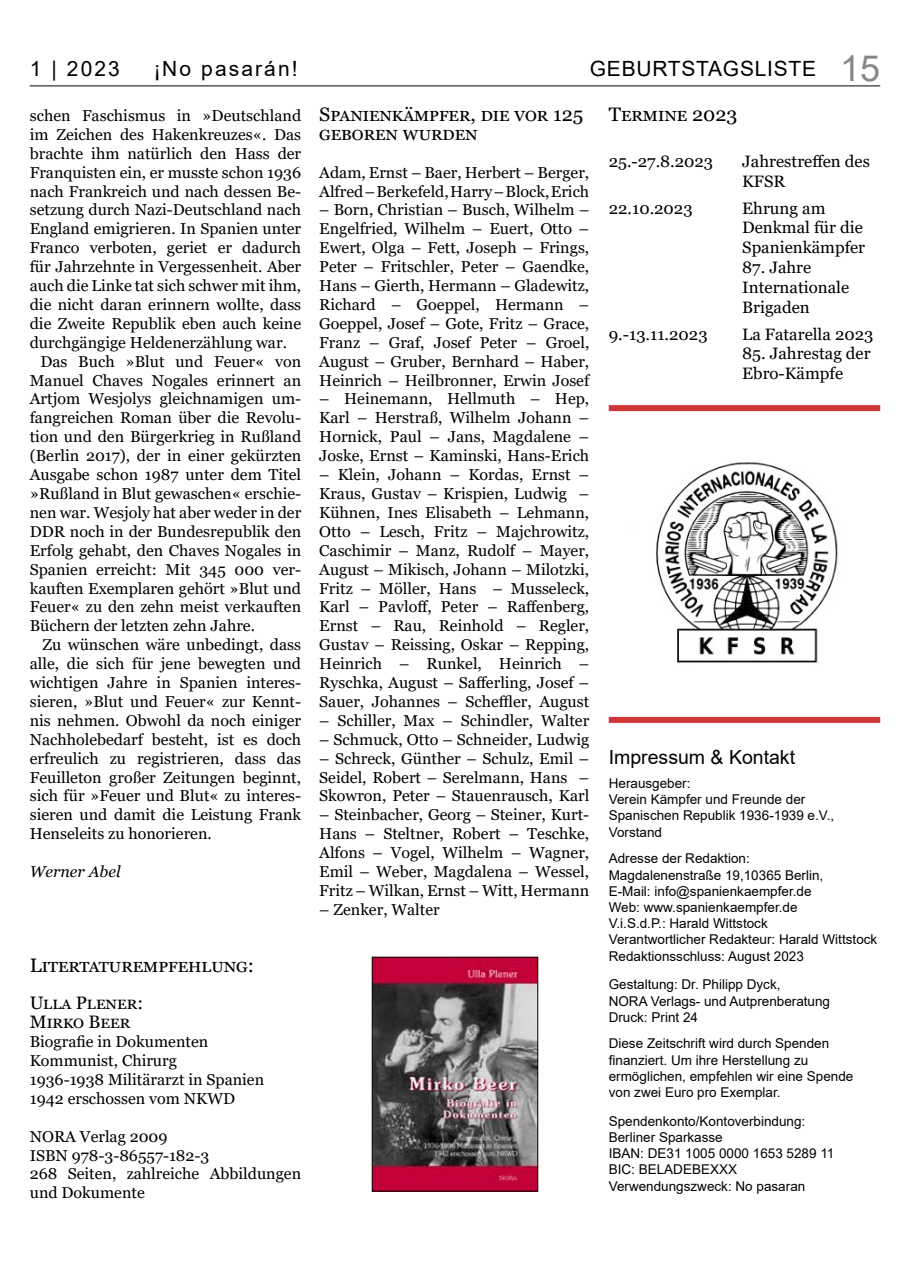
<style>
.page{position:relative;width:910px;height:1280px;background:#fff}
.page>*{position:absolute;margin:0;border:0;box-sizing:border-box;transform-origin:0 0}
.t1{font:36px "Arial";color:#878787}
.t2{font:21px "Arial";letter-spacing:.035em;color:#000}
.t3{font:21px "Arial";letter-spacing:.1em;color:#000}
.t4{font:19.5px/18.9px "Georgia";letter-spacing:.035em;color:#000}
.t5{font:19.5px "Georgia";letter-spacing:.14em;color:#000}
.t6{font:19.5px "Arial";color:#000}
.t7{font:19.5px "Georgia";color:#000}
.t8{font:18px/18.9px "Georgia";letter-spacing:.025em;color:#000}
.t9{font:16.5px/19.8px "Georgia";color:#000}
.t10{font:15.75px/18.9px "Georgia";color:#000;text-align:justify}
.t11{font:italic 15.75px "Georgia";color:#000}
.t12{font:13.5px/16.2px "Arial";color:#000}
</style>
<div class="page">
<hr style="left:30px;top:86px;width:850px;height:1px;background:#000">
<div style="left:609px;top:717px;width:271px;height:6px;background:#d03635"></div>
<div style="left:609px;top:405px;width:271px;height:6px;background:#d03635"></div>
<img style="left:656px;top:462px;width:182px;height:201px">
<img style="left:374px;top:959px;width:162px;height:230px">
<div style="left:372px;top:957px;width:166px;height:234px;border:1px solid #000"></div>
<h2 class="t2" style="left:30px;top:54px;width:92px">1 | 2023</h2>
<h2 class="t3" style="left:154px;top:54px;width:145px">¡No pasarán!</h2>
<h1 class="t1" style="left:840px;top:44px;width:42px">15</h1>
<p class="t10" style="left:30px;top:106px;width:273px">schen Faschismus in »Deutschland</p>
<p class="t10" style="left:30px;top:125px;width:273px">im Zeichen des Hakenkreuzes«. Das</p>
<p class="t10" style="left:30px;top:144px;width:273px">brachte ihm natürlich den Hass der</p>
<p class="t10" style="left:30px;top:163px;width:273px">Franquisten ein, er musste schon 1936</p>
<p class="t10" style="left:30px;top:182px;width:273px">nach Frankreich und nach dessen Be-</p>
<p class="t10" style="left:30px;top:201px;width:273px">setzung durch Nazi-Deutschland nach</p>
<p class="t10" style="left:30px;top:220px;width:273px">England emigrieren. In Spanien unter</p>
<p class="t10" style="left:30px;top:239px;width:273px">Franco verboten, geriet er dadurch</p>
<p class="t10" style="left:30px;top:258px;width:273px">für Jahrzehnte in Vergessenheit. Aber</p>
<p class="t10" style="left:30px;top:277px;width:273px">auch die Linke tat sich schwer mit ihm,</p>
<p class="t10" style="left:30px;top:295px;width:273px">die nicht daran erinnern wollte, dass</p>
<p class="t10" style="left:30px;top:314px;width:273px">die Zweite Republik eben auch keine</p>
<p class="t10" style="left:30px;top:333px;width:259px">durchgängige Heldenerzählung war.</p>
<p class="t10" style="left:40px;top:352px;width:262px">Das Buch »Blut und Feuer« von</p>
<p class="t10" style="left:30px;top:371px;width:273px">Manuel Chaves Nogales erinnert an</p>
<p class="t10" style="left:30px;top:390px;width:273px">Artjom Wesjolys gleichnamigen um-</p>
<p class="t10" style="left:30px;top:409px;width:273px">fangreichen Roman über die Revolu-</p>
<p class="t10" style="left:30px;top:428px;width:273px">tion und den Bürgerkrieg in Rußland</p>
<p class="t10" style="left:30px;top:447px;width:273px">(Berlin 2017), der in einer gekürzten</p>
<p class="t10" style="left:30px;top:466px;width:273px">Ausgabe schon 1987 unter dem Titel</p>
<p class="t10" style="left:30px;top:484px;width:273px">»Rußland in Blut gewaschen« erschie-</p>
<p class="t10" style="left:30px;top:503px;width:273px">nen war. Wesjoly hat aber weder in der</p>
<p class="t10" style="left:30px;top:522px;width:273px">DDR noch in der Bundesrepublik den</p>
<p class="t10" style="left:30px;top:541px;width:273px">Erfolg gehabt, den Chaves Nogales in</p>
<p class="t10" style="left:30px;top:560px;width:273px">Spanien erreicht: Mit 345 000 ver-</p>
<p class="t10" style="left:30px;top:579px;width:273px">kauften Exemplaren gehört »Blut und</p>
<p class="t10" style="left:30px;top:598px;width:273px">Feuer« zu den zehn meist verkauften</p>
<p class="t10" style="left:30px;top:617px;width:227px">Büchern der letzten zehn Jahre.</p>
<p class="t10" style="left:43px;top:636px;width:260px">Zu wünschen wäre unbedingt, dass</p>
<p class="t10" style="left:30px;top:655px;width:273px">alle, die sich für jene bewegten und</p>
<p class="t10" style="left:30px;top:673px;width:273px">wichtigen Jahre in Spanien interes-</p>
<p class="t10" style="left:30px;top:692px;width:273px">sieren, »Blut und Feuer« zur Kennt-</p>
<p class="t10" style="left:30px;top:711px;width:273px">nis nehmen. Obwohl da noch einiger</p>
<p class="t10" style="left:30px;top:730px;width:273px">Nachholebedarf besteht, ist es doch</p>
<p class="t10" style="left:30px;top:749px;width:273px">erfreulich zu registrieren, dass das</p>
<p class="t10" style="left:30px;top:768px;width:273px">Feuilleton großer Zeitungen beginnt,</p>
<p class="t10" style="left:30px;top:787px;width:273px">sich für »Feuer und Blut« zu interes-</p>
<p class="t10" style="left:30px;top:806px;width:273px">sieren und damit die Leistung Frank</p>
<p class="t10" style="left:30px;top:825px;width:184px">Henseleits zu honorieren.</p>
<p class="t11" style="left:30px;top:862px;width:92px">Werner Abel</p>
<h2 class="t2" style="left:590px;top:54px;width:228px">GEBURTSTAGSLISTE</h2>
<p class="t4" style="left:319px;top:105px;width:266px">Spanienkämpfer, die vor 125 geboren wurden</p>
<p class="t10" style="left:319px;top:163px;width:272px">Adam, Ernst – Baer, Herbert – Berger,<br>Alfred – Berkefeld, Harry – Block, Erich</p>
<p class="t10" style="left:319px;top:201px;width:272px">– Born, Christian – Busch, Wilhelm – Engelfried, Wilhelm – Euert, Otto – Ewert, Olga – Fett, Joseph – Frings, Peter – Fritschler, Peter – Gaendke, Hans – Gierth, Hermann – Gladewitz, Richard – Goeppel, Hermann – Goeppel, Josef – Gote, Fritz – Grace, Franz – Graf, Josef Peter – Groel, August – Gruber, Bernhard – Haber, Heinrich – Heilbronner, Erwin Josef</p>
<p class="t10" style="left:319px;top:390px;width:272px">– Heinemann, Hellmuth – Hep, Karl – Herstraß, Wilhelm Johann – Hornick, Paul – Jans, Magdalene – Joske, Ernst – Kaminski, Hans-Erich</p>
<p class="t10" style="left:319px;top:466px;width:272px">– Klein, Johann – Kordas, Ernst – Kraus, Gustav – Krispien, Ludwig – Kühnen, Ines Elisabeth – Lehmann, Otto – Lesch, Fritz – Majchrowitz, Caschimir – Manz, Rudolf – Mayer, August – Mikisch, Johann – Milotzki, Fritz – Möller, Hans – Musseleck, Karl – Pavloff, Peter – Raffenberg, Ernst – Rau, Reinhold – Regler, Gustav – Reissing, Oskar – Repping, Heinrich – Runkel, Heinrich – Ryschka, August – Safferling, Josef – Sauer, Johannes – Scheffler, August</p>
<p class="t10" style="left:319px;top:711px;width:272px">– Schiller, Max – Schindler, Walter</p>
<p class="t10" style="left:319px;top:730px;width:272px">– Schmuck, Otto – Schneider, Ludwig</p>
<p class="t10" style="left:319px;top:749px;width:272px">– Schreck, Günther – Schulz, Emil – Seidel, Robert – Serelmann, Hans – Skowron, Peter – Stauenrausch, Karl</p>
<p class="t10" style="left:319px;top:806px;width:272px">– Steinbacher, Georg – Steiner, Kurt-Hans – Steltner, Robert – Teschke, Alfons – Vogel, Wilhelm – Wagner, Emil – Weber, Magdalena – Wessel, Fritz – Wilkan, Ernst – Witt, Hermann</p>
<p class="t10" style="left:319px;top:900px;width:122px">– Zenker, Walter</p>
<p class="t7" style="left:609px;top:102px;width:130px">Termine 2023</p>
<p class="t9" style="left:609px;top:152px;width:106px">25.-27.8.2023</p>
<p class="t9" style="left:742px;top:152px;width:129px">Jahrestreffen des<br>KFSR</p>
<p class="t9" style="left:609px;top:198px;width:85px">22.10.2023</p>
<p class="t9" style="left:742px;top:198px;width:124px">Ehrung am<br>Denkmal für die<br>Spanienkämpfer</p>
<p class="t9" style="left:742px;top:258px;width:108px">87. Jahre<br>Internationale<br>Brigaden</p>
<p class="t9" style="left:609px;top:324px;width:100px">9.-13.11.2023</p>
<p class="t9" style="left:742px;top:324px;width:133px">La Fatarella 2023</p>
<p class="t9" style="left:742px;top:344px;width:130px">85. Jahrestag der<br>Ebro-Kämpfe</p>
<p class="t6" style="left:609px;top:744px;width:188px">Impressum &amp; Kontakt</p>
<p class="t12" style="left:609px;top:775px;width:227px">Herausgeber:<br>Verein Kämpfer und Freunde der<br>Spanischen Republik 1936-1939 e.V.,<br>Vorstand</p>
<p class="t12" style="left:609px;top:850px;width:270px">Adresse der Redaktion:<br>Magdalenenstraße 19,10365 Berlin,<br>E-Mail: info@spanienkaempfer.de<br>Web: www.spanienkaempfer.de<br>V.i.S.d.P.: Harald Wittstock<br>Verantwortlicher Redakteur: Harald Wittstock Redaktionsschluss: August 2023</p>
<p class="t12" style="left:609px;top:976px;width:223px">Gestaltung: Dr. Philipp Dyck,<br>NORA Verlags- und Autprenberatung<br>Druck: Print 24</p>
<p class="t12" style="left:609px;top:1035px;width:246px">Diese Zeitschrift wird durch Spenden finanziert. Um ihre Herstellung zu ermöglichen, empfehlen wir eine Spende von zwei Euro pro Exemplar.</p>
<p class="t12" style="left:609px;top:1113px;width:227px">Spendenkonto/Kontoverbindung:<br>Berliner Sparkasse<br>IBAN: DE31 1005 0000 1653 5289 11<br>BIC: BELADEBEXXX<br>Verwendungszweck: No pasaran</p>
<p class="t5" style="left:30px;top:953px;width:226px">Litertaturempfehlung:</p>
<p class="t8" style="left:30px;top:994px;width:115px">Ulla Plener:<br>Mirko Beer</p>
<p class="t10" style="left:30px;top:1033px;width:236px;text-align:left">Biografie in Dokumenten<br>Kommunist, Chirurg<br>1936-1938 Militärarzt in Spanien<br>1942 erschossen vom NKWD</p>
<p class="t10" style="left:30px;top:1127px;width:273px;text-align:left">NORA Verlag 2009<br>ISBN 978-3-86557-182-3<br>268 Seiten, zahlreiche Abbildungen und Dokumente</p>
</div>
